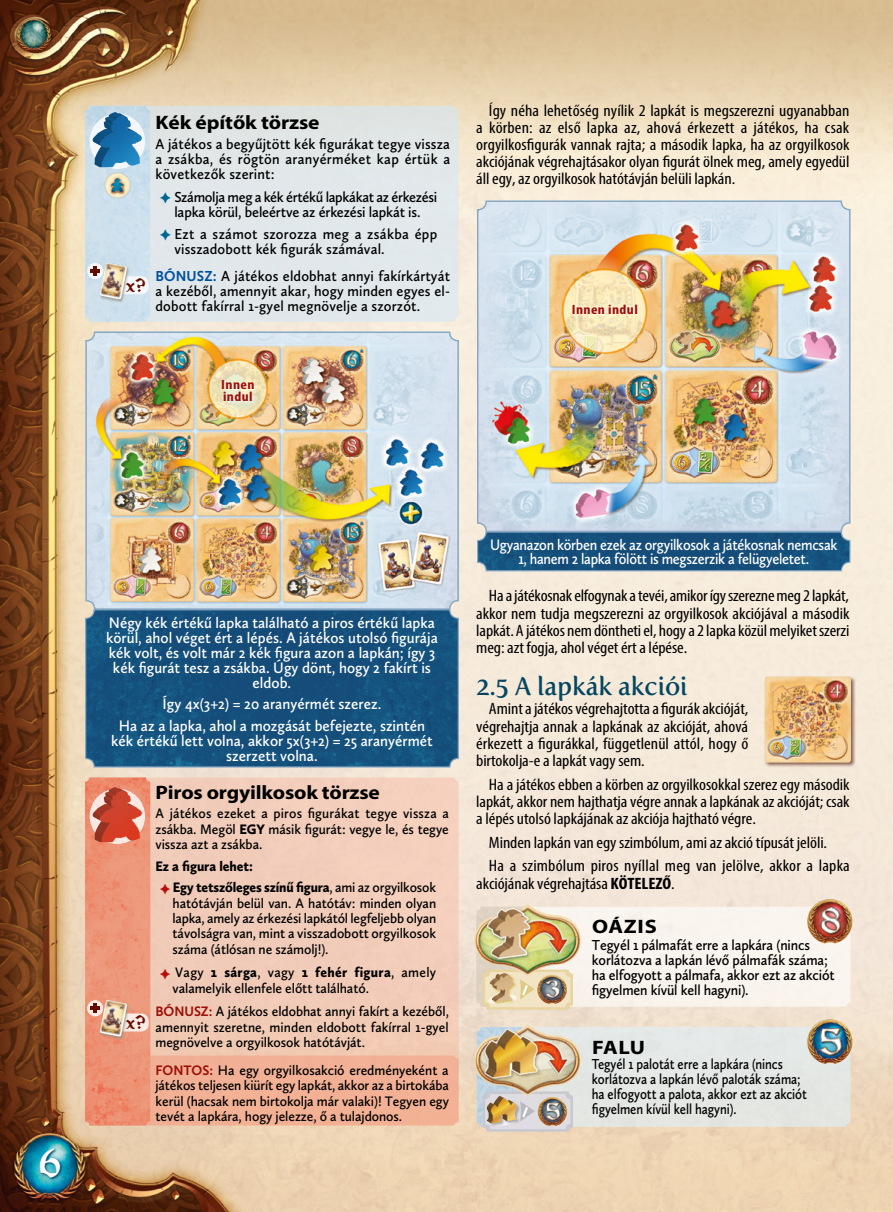
<style>
.page{position:relative;width:893px;height:1212px;background:#fff}
.page>*{position:absolute;margin:0;border:0;box-sizing:border-box;transform-origin:0 0}
.t1{font:37.5px "Vinque";color:#fff}
.t2{font:25.5px "Fertigo Pro";letter-spacing:-.005em;color:#054660}
.t3{font:700 19.5px "Myriad Pro";letter-spacing:-.01em;color:#000;scale:1.1 1}
.t4{font:700 19.5px "Myriad Pro";letter-spacing:-.01em;color:#000;scale:1.15 1}
.t5{font:18px "Vinque";color:#640c00}
.t6{font:condensed 16.5px/17.2px "Myriad Pro";letter-spacing:-.005em;color:#000;text-align:justify;scale:1.1 1}
.t7{font:600 15.75px/15px "Calluna Sans";color:#fff;text-align:center;scale:.95 1}
.t8{font:600 15.75px/14.2px "Calluna Sans";letter-spacing:-.02em;color:#fff;text-align:center;scale:.9 1}
.t9{font:600 15px/15px "Calluna Sans";letter-spacing:-.005em;color:#000;text-align:justify;scale:.95 1}
.t10{font:600 15px/15px "Calluna Sans";letter-spacing:-.005em;color:#000;scale:.93 1}
.t11{font:600 15px/15px "Calluna Sans";letter-spacing:-.005em;color:#000;scale:.85 1}
.t12{font:600 15px/15px "Calluna Sans";letter-spacing:-.025em;color:#000;text-align:center;scale:.95 1}
.t13{font:600 14.25px/15.3px "Calluna Sans";letter-spacing:-.005em;color:#000;text-align:justify;scale:.95 1}
.t14{font:900 14.25px/21.8px "Calluna Sans";letter-spacing:-.015em;color:#000;scale:.95 1}
.t15{font:700 condensed 13.5px/11.2px "Myriad Pro";letter-spacing:.025em;color:#9c1006;scale:1.15 1}
.s1{color:#006690}
.s2{font-weight:700;color:#004f9f}
.s3{font-weight:900}
.s4{color:#b70e0c}
.s5{font-weight:600}
.s6{font-weight:700;color:#9c1006}
.s7{font-weight:700}
</style>
<div class="page">
<img style="left:0;top:0;width:893px;height:1212px">
<svg style="left:39px;top:1148px;width:24px;height:32px"></svg>
<div style="left:85px;top:106px;width:374px;height:216px;background:#e1e7ea;border-radius:4px"></div>
<img style="left:85px;top:106px;width:65px;height:216px">
<svg style="left:90px;top:114px;width:55px;height:55px"></svg>
<img style="left:93px;top:112px;width:38px;height:55px">
<img style="left:105px;top:173px;width:25px;height:25px;border-radius:13px">
<div style="left:104px;top:172px;width:27px;height:27px;border:1px solid #c3d2d4;border-radius:50%"></div>
<svg style="left:87px;top:263px;width:16px;height:16px"></svg>
<svg style="left:90px;top:266px;width:10px;height:10px"></svg>
<div style="left:112px;top:276px;width:37px;height:18px;background:#f5f9fb;border-radius:8px"></div>
<div style="left:100px;top:263px;width:31px;height:39px;background:#95907f;opacity:.75"></div>
<img style="left:100px;top:263px;width:27px;height:37px">
<div style="left:85px;top:777px;width:374px;height:348px;background:#f2ccb9;border-radius:4px"></div>
<div style="left:150px;top:1055px;width:309px;height:70px;background:#f2b195"></div>
<img style="left:85px;top:777px;width:65px;height:348px">
<svg style="left:90px;top:788px;width:55px;height:56px"></svg>
<img style="left:93px;top:787px;width:38px;height:55px">
<svg style="left:87px;top:1000px;width:16px;height:16px"></svg>
<svg style="left:94px;top:1003px;width:3px;height:10px"></svg>
<hr style="left:90px;top:1006px;width:10px;height:4px;background:#640c00">
<div style="left:112px;top:1013px;width:37px;height:18px;background:#fbeae5;border-radius:8px"></div>
<div style="left:100px;top:1000px;width:31px;height:40px;background:#95907f;opacity:.75"></div>
<img style="left:100px;top:1000px;width:27px;height:37px">
<div style="left:528px;top:907px;width:322px;height:100px;background:#faf4ee;border-radius:4px"></div>
<img style="left:477px;top:976px;width:6px;height:31px">
<img style="left:86px;top:332px;width:372px;height:435px">
<div style="left:85px;top:331px;width:374px;height:279px;border:2px solid #88a9c4;border-radius:9px"></div>
<div style="left:86px;top:610px;width:372px;height:157px;background:#154f7b;border-radius:9px"></div>
<div style="left:85px;top:609px;width:374px;height:158px;border:1px solid #88a9c4;border-radius:9px"></div>
<svg style="left:219px;top:377px;width:38px;height:27px"></svg>
<div style="left:764px;top:675px;width:92px;height:93px;background:#5d291e;opacity:.75"></div>
<img style="left:765px;top:676px;width:86px;height:87px">
<img style="left:478px;top:201px;width:372px;height:370px">
<div style="left:477px;top:200px;width:373px;height:332px;border:2px solid #88a9c4;border-radius:9px"></div>
<div style="left:478px;top:532px;width:372px;height:39px;background:linear-gradient(to right,#17527d,#16507c);border-radius:9px"></div>
<div style="left:477px;top:531px;width:373px;height:40px;border:1px solid #88a9c4;border-radius:9px"></div>
<svg style="left:570px;top:302px;width:70px;height:15px"></svg>
<div style="left:528px;top:1027px;width:322px;height:100px;background:#e4e7e4;border-radius:4px"></div>
<img style="left:477px;top:1096px;width:6px;height:31px">
<div style="left:483px;top:1091px;width:90px;height:40px;background:#c9c7cf;border-radius:4px"></div>
<div style="left:485px;top:1094px;width:86px;height:35px;background:#dfdde2;border-radius:5px"></div>
<img style="left:537px;top:1097px;width:30px;height:29px">
<img style="left:487px;top:1096px;width:24px;height:5px">
<svg style="left:487px;top:1101px;width:48px;height:25px"></svg>
<img style="left:474px;top:1024px;width:107px;height:72px">
<div style="left:483px;top:969px;width:90px;height:41px;background:#e8d4a0;border-radius:4px"></div>
<div style="left:485px;top:972px;width:85px;height:35px;background:#f2e5c6;border-radius:5px"></div>
<img style="left:493px;top:976px;width:21px;height:3px">
<img style="left:537px;top:976px;width:30px;height:28px">
<svg style="left:488px;top:979px;width:47px;height:26px"></svg>
<img style="left:474px;top:904px;width:107px;height:72px">
<img style="left:807px;top:899px;width:45px;height:45px">
<img style="left:807px;top:1019px;width:45px;height:45px">
<p class="t5" style="left:126px;top:274px;width:21px">x?</p>
<p class="t3" style="left:156px;top:110px;width:151px">Kék építők törzse</p>
<p class="t9" style="left:156px;top:136px;width:312px">A játékos a begyűjtött kék figurákat tegye vissza a zsákba, és rögtön aranyérméket kap értük a következők szerint:</p>
<p class="t12" style="left:160px;top:189px;width:294px"><span class="s1">✦</span> Számolja meg a kék értékű lapkákat az érkezési lapka körül, beleértve az érkezési lapkát is.</p>
<p class="t9" style="left:174px;top:226px;width:278px;text-indent:-15px"><span class="s1">✦</span> Ezt a számot szorozza meg a zsákba épp visszadobott kék figurák számával.</p>
<p class="t9" style="left:156px;top:268px;width:312px"><span class="s2">BÓNUSZ:</span> A játékos eldobhat annyi fakírkártyát a kezéből, amennyit akar, hogy minden egyes el&shy;dobott fakírral 1-gyel megnövelje a szorzót.</p>
<p class="t15" style="left:221px;top:379px;width:30px">Innen indul</p>
<p class="t6" style="left:476px;top:101px;width:341px;text-indent:13px">Így néha lehetőség nyílik 2 lapkát is megszerezni ugyanabban a körben: az első lapka az, ahová érkezett a játékos, ha csak orgyilkosfigurák vannak rajta; a második lapka, ha az orgyilkosok akciójának végrehajtásakor olyan figurát ölnek meg, amely egyedül áll egy, az orgyilkosok hatótávján belüli lapkán.</p>
<p class="t15" style="left:572px;top:304px;width:59px">Innen indul</p>
<h1 class="t1" style="left:39px;top:1139px;width:24px">6</h1>
<p class="t7" style="left:106px;top:615px;width:351px">Négy kék értékű lapka található a piros értékű lapka körül, ahol véget ért a lépés. A játékos utolsó figurája kék volt, és volt már 2 kék figura azon a lapkán; így 3 kék figurát tesz a zsákba. Úgy dönt, hogy 2 fakírt is eldob.</p>
<p class="t7" style="left:119px;top:693px;width:324px;line-height:21.3px">Így 4x(3+2) = 20 aranyérmét szerez.<br>Ha az a lapka, ahol a mozgását befejezte, szintén</p>
<p class="t7" style="left:111px;top:733px;width:340px">kék értékű lett volna, akkor 5x(3+2) = 25 aranyérmét szerzett volna.</p>
<p class="t5" style="left:126px;top:1011px;width:21px">x?</p>
<p class="t3" style="left:156px;top:779px;width:205px">Piros orgyilkosok törzse</p>
<p class="t13" style="left:156px;top:806px;width:310px">A játékos ezeket a piros figurákat tegye vissza a zsákba. Megöl <span class="s3">EGY</span> másik figurát: vegye le, és tegye vissza azt a zsákba.</p>
<p class="t14" style="left:156px;top:855px;width:297px">Ez a figura lehet:<br><span class="s4">✦</span> Egy tetszőleges színű figura<span class="s5">, ami az orgyilkosok</span></p>
<p class="t13" style="left:173px;top:895px;width:279px">hatótávján belül van. A hatótáv: minden olyan lapka, amely az érkezési lapkától legfeljebb olyan távolságra van, mint a visszadobott orgyilkosok száma (átlósan ne számolj!).</p>
<p class="t13" style="left:173px;top:965px;width:279px;text-indent:-13px"><span class="s4">✦</span> Vagy <span class="s3">1 sárga</span>, vagy <span class="s3">1 fehér figura</span>, amely valamelyik ellenfele előtt található.</p>
<p class="t13" style="left:156px;top:1004px;width:310px"><span class="s6">BÓNUSZ:</span> A játékos eldobhat annyi fakírt a kezéből, amennyit szeretne, minden eldobott fakírral 1-gyel megnövelve a orgyilkosok hatótávját.</p>
<p class="t13" style="left:156px;top:1062px;width:310px"><span class="s6">FONTOS:</span> Ha egy orgyilkosakció eredményeként a játékos teljesen kiürít egy lapkát, akkor az a birtokába kerül (hacsak nem birtokolja már valaki)! Tegyen egy tevét a lapkára, hogy jelezze, ő a tulajdonos.</p>
<p class="t8" style="left:490px;top:537px;width:388px">Ugyanazon körben ezek az orgyilkosok a játékosnak nemcsak<br>1, hanem 2 lapka fölött is megszerzik a felügyeletet.</p>
<p class="t6" style="left:476px;top:587px;width:341px;text-indent:13px">Ha a játékosnak elfogynak a tevéi, amikor így szerezne meg 2 lapkát, akkor nem tudja megszerezni az orgyilkosok akciójával a második lapkát. A játékos nem döntheti el, hogy a 2 lapka közül melyiket szerzi meg: azt fogja, ahol véget ért a lépése.</p>
<h2 class="t2" style="left:476px;top:671px;width:213px">2.5 A lapkák akciói</h2>
<p class="t6" style="left:476px;top:700px;width:249px;text-indent:13px">Amint a játékos végrehajtotta a figurák akcióját, végrehajtja annak a lapkának az akcióját, ahová érkezett a figurákkal, függetlenül attól, hogy ő birtokolja-e a lapkát vagy sem.</p>
<p class="t6" style="left:476px;top:775px;width:341px;text-indent:13px">Ha a játékos ebben a körben az orgyilkosokkal szerez egy második lapkát, akkor nem hajthatja végre annak a lapkának az akcióját; csak a lépés utolsó lapkájának az akciója hajtható végre.</p>
<p class="t6" style="left:489px;top:830px;width:330px;line-height:23.7px">Minden lapkán van egy szimbólum, ami az akció típusát jelöli.<br>Ha a szimbólum piros nyíllal meg van jelölve, akkor a lapka</p>
<p class="t6" style="left:476px;top:874px;width:182px">akciójának végrehajtása <span class="s7">KÖTELEZŐ</span>.</p>
<p class="t4" style="left:592px;top:914px;width:58px">OÁZIS</p>
<p class="t10" style="left:592px;top:937px;width:263px">Tegyél 1 pálmafát erre a lapkára (nincs korlátozva a lapkán lévő pálmafák száma; ha elfogyott a pálmafa, akkor ezt az akciót figyelmen kívül kell hagyni).</p>
<p class="t4" style="left:592px;top:1035px;width:48px">FALU</p>
<p class="t11" style="left:592px;top:1056px;width:255px">Tegyél 1 palotát erre a lapkára (nincs korlátozva a lapkán lévő paloták száma; ha elfogyott a palota, akkor ezt az akciót figyelmen kívül kell hagyni).</p>
</div>
